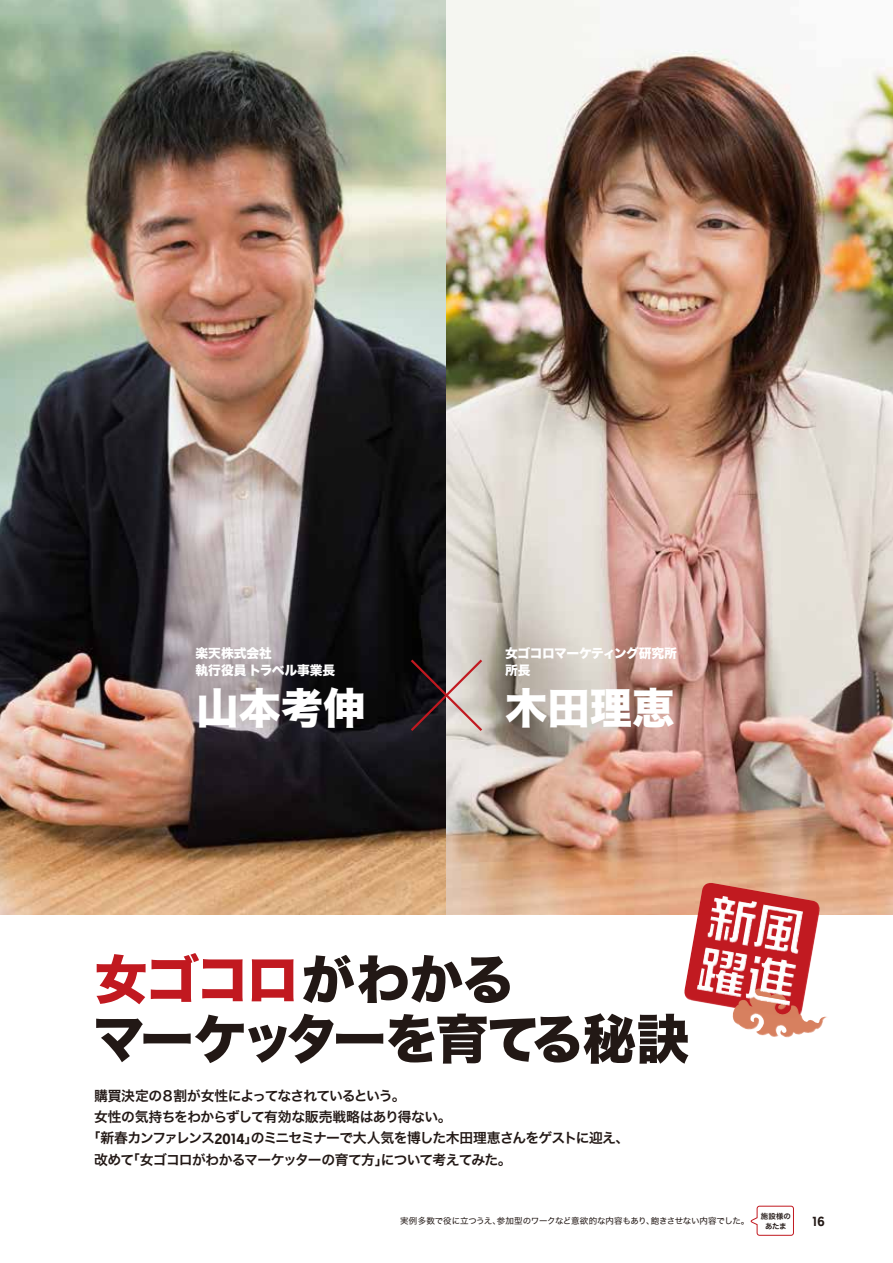
<style>
.page{position:relative;width:893px;height:1263px;background:#fff}
.page>*{position:absolute;margin:0;border:0;box-sizing:border-box;transform-origin:0 0}
.t1{font:53.1px/59.6px "Hira Kaku Std N W8";letter-spacing:-.035em;color:#221815}
.t2{font:42.45px "Hira Kaku Std N W8";letter-spacing:-.005em;color:#fff}
.t3{font:13.8px "Hira Kaku Std N W6";letter-spacing:-.055em;color:#221815}
.t4{font:12.75px/17px "Hira Kaku Std N W8";letter-spacing:-.01em;color:#fff}
.t5{font:12.75px/17px "Hira Kaku Std N W8";letter-spacing:-.035em;color:#fff}
.t6{font:11.7px "Rakuten Global B";color:#221815}
.t7{font:8.55px "Hira Kaku Std N W4";letter-spacing:-.02em;color:#221815}
.t8{font:7.5px/10.6px "Hira Kaku Std N W6";letter-spacing:-.005em;color:#221815;text-align:center}
.s1{color:#c11920}
.s2{font-family:"Rakuten Global B";font-size:13.2px}
</style>
<div class="page">
<img style="left:0;top:0;width:446px;height:914px">
<img style="left:446px;top:0;width:447px;height:914px">
<svg style="left:408px;top:657px;width:77px;height:76px;background:#7d6d6d"></svg>
<svg style="left:683px;top:881px;width:146px;height:157px"></svg>
<svg style="left:750px;top:1205px;width:44px;height:31px"></svg>
<p class="t4" style="left:196px;top:645px;width:141px">楽天株式会社<br>執行役員トラベル事業長</p>
<p class="t5" style="left:505px;top:645px;width:173px">女ゴコロマーケティング研究所所長</p>
<h2 class="t2" style="left:196px;top:685px;width:171px">山本考伸</h2>
<h2 class="t2" style="left:505px;top:685px;width:171px">木田理恵</h2>
<h1 class="t1" style="left:92px;top:951px;width:599px"><span class="s1">女ゴコロ</span>がわかる<br>マーケッターを育てる秘訣</h1>
<p class="t3" style="left:94px;top:1085px;width:313px">購買決定の８割が女性によってなされているという。</p>
<p class="t3" style="left:94px;top:1106px;width:359px">女性の気持ちをわからずして有効な販売戦略はあり得ない。</p>
<p class="t3" style="left:87px;top:1127px;width:544px">「新春カンファレンス<span class="s2">2014</span>」のミニセミナーで大人気を博した木田理恵さんをゲストに迎え、</p>
<p class="t3" style="left:94px;top:1149px;width:419px">改めて「女ゴコロがわかるマーケッターの育て方」について考えてみた。</p>
<p class="t8" style="left:761px;top:1210px;width:32px">施設様のあたま</p>
<p class="t7" style="left:400px;top:1214px;width:351px">実例多数で役に立つうえ、参加型のワークなど意欲的な内容もあり、飽きさせない内容でした。</p>
<p class="t6" style="left:811px;top:1213px;width:15px">16</p>
</div>
